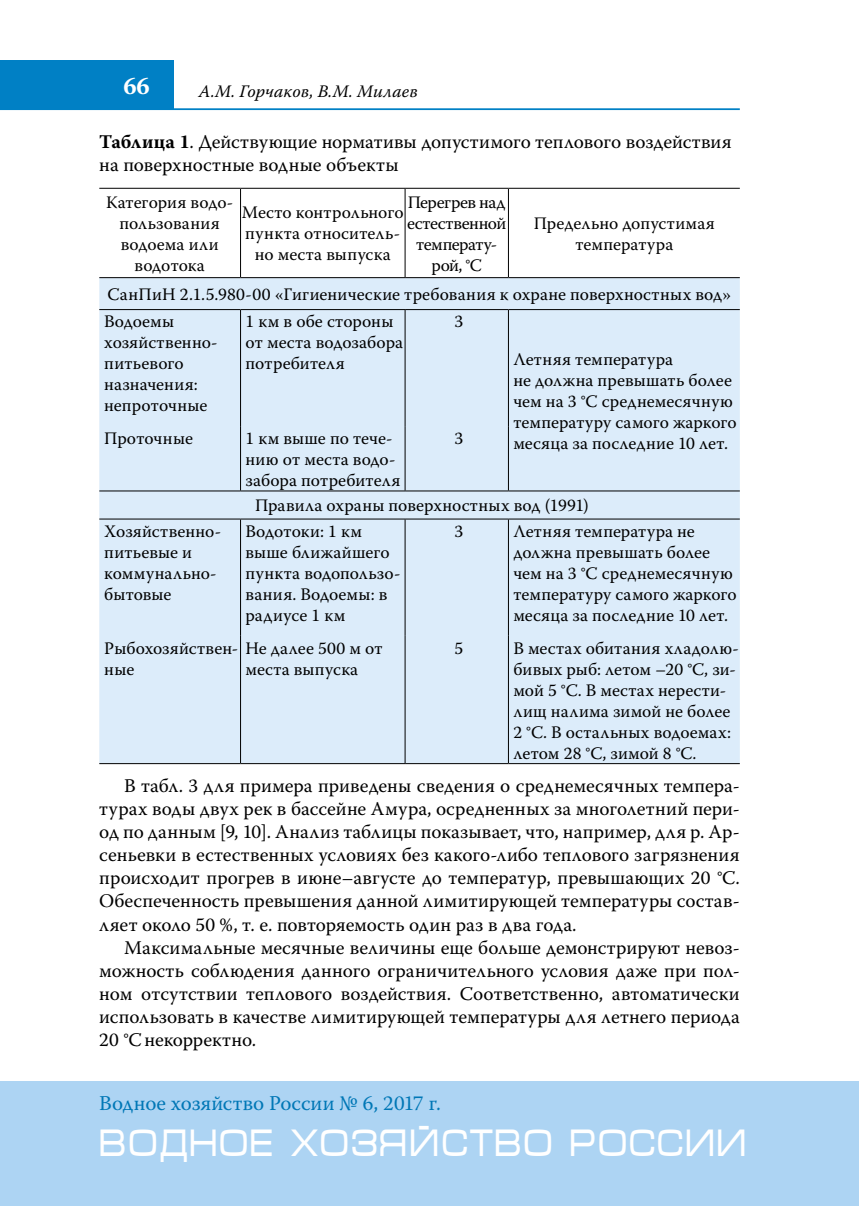
<style>
.page{position:relative;width:859px;height:1206px;background:#fff}
.page>*{position:absolute;margin:0;border:0;box-sizing:border-box;transform-origin:0 0}
.t1{font:38.5px "Micra";color:#fff;scale:.81 1}
.t2{font:700 24.5px "Warnock Pro";color:#fff}
.t3{font:21px "Warnock Pro";color:#0077b6}
.t4{font:19.25px/23.1px "Warnock Pro";letter-spacing:-.005em;color:#000;text-align:justify}
.t5{font:17.5px/21px "Warnock Pro";letter-spacing:.005em;color:#000}
.t6{font:17.5px/21px "Warnock Pro";letter-spacing:-.025em;color:#000;text-align:center}
.t7{font:italic 17.5px "Warnock Pro";letter-spacing:.005em;color:#000}
.s1{font-weight:700}
</style>
<div class="page">
<hr style="left:0;top:108px;width:739px;height:2px;background:#0080c5">
<div style="left:0;top:60px;width:174px;height:50px;background:#0080c5"></div>
<div style="left:0;top:1081px;width:858px;height:124px;background:#add4f3"></div>
<div style="left:99px;top:278px;width:640px;height:485px;background:#dcecfa"></div>
<hr style="left:99px;top:188px;width:141px;height:1px;background:#000">
<hr style="left:240px;top:188px;width:165px;height:1px;background:#000">
<hr style="left:405px;top:188px;width:103px;height:1px;background:#000">
<hr style="left:508px;top:188px;width:231px;height:1px;background:#000">
<hr style="left:99px;top:277px;width:141px;height:1px;background:#000">
<hr style="left:240px;top:277px;width:165px;height:1px;background:#000">
<hr style="left:405px;top:277px;width:103px;height:1px;background:#000">
<hr style="left:508px;top:277px;width:231px;height:1px;background:#000">
<hr style="left:99px;top:309px;width:141px;height:1px;background:#000">
<hr style="left:240px;top:309px;width:165px;height:1px;background:#000">
<hr style="left:405px;top:309px;width:103px;height:1px;background:#000">
<hr style="left:508px;top:309px;width:231px;height:1px;background:#000">
<hr style="left:99px;top:490px;width:141px;height:1px;background:#000">
<hr style="left:240px;top:490px;width:165px;height:1px;background:#000">
<hr style="left:405px;top:490px;width:103px;height:1px;background:#000">
<hr style="left:508px;top:490px;width:231px;height:1px;background:#000">
<hr style="left:99px;top:518px;width:141px;height:1px;background:#000">
<hr style="left:240px;top:518px;width:165px;height:1px;background:#000">
<hr style="left:405px;top:518px;width:103px;height:1px;background:#000">
<hr style="left:508px;top:518px;width:231px;height:1px;background:#000">
<hr style="left:99px;top:763px;width:141px;height:1px;background:#000">
<hr style="left:240px;top:763px;width:165px;height:1px;background:#000">
<hr style="left:405px;top:763px;width:103px;height:1px;background:#000">
<hr style="left:508px;top:763px;width:231px;height:1px;background:#000">
<hr style="left:240px;top:189px;width:1px;height:88px;background:#000">
<hr style="left:404px;top:189px;width:1px;height:88px;background:#000">
<hr style="left:508px;top:189px;width:1px;height:88px;background:#000">
<hr style="left:240px;top:310px;width:1px;height:116px;background:#000">
<hr style="left:404px;top:310px;width:1px;height:116px;background:#000">
<hr style="left:508px;top:310px;width:1px;height:116px;background:#000">
<hr style="left:240px;top:426px;width:1px;height:64px;background:#000">
<hr style="left:404px;top:426px;width:1px;height:64px;background:#000">
<hr style="left:508px;top:426px;width:1px;height:64px;background:#000">
<hr style="left:240px;top:519px;width:1px;height:116px;background:#000">
<hr style="left:404px;top:519px;width:1px;height:116px;background:#000">
<hr style="left:508px;top:519px;width:1px;height:116px;background:#000">
<hr style="left:240px;top:635px;width:1px;height:128px;background:#000">
<hr style="left:404px;top:635px;width:1px;height:128px;background:#000">
<hr style="left:508px;top:635px;width:1px;height:128px;background:#000">
<h2 class="t2" style="left:123px;top:71px;width:28px">66</h2>
<p class="t7" style="left:199px;top:81px;width:221px">А.М. Горчаков, В.М. Милаев</p>
<p class="t4" style="left:99px;top:130px;width:633px"><span class="s1">Таблица 1</span>. Действующие нормативы допустимого теплового воздействия на поверхностные водные объекты</p>
<p class="t5" style="left:106px;top:191px;width:128px;text-align:center">Категория водо&shy;пользования водоема или водотока</p>
<p class="t5" style="left:242px;top:202px;width:163px;text-align:center">Место контрольного пункта относитель&shy;но места выпуска</p>
<p class="t6" style="left:407px;top:191px;width:101px">Перегрев над естественной температу&shy;рой, °С</p>
<p class="t5" style="left:533px;top:212px;width:183px;text-align:center">Предельно допустимая температура</p>
<p class="t5" style="left:104px;top:280px;width:628px;line-height:27.3px">СанПиН 2.1.5.980-00 «Гигиенические требования к охране поверхностных вод»<br>Водоемы</p>
<p class="t5" style="left:104px;top:332px;width:115px">хозяйственно&shy;питьевого назначения: непроточные</p>
<p class="t5" style="left:245px;top:311px;width:159px">1 км в обе стороны от места водозабора потребителя</p>
<p class="t5" style="left:454px;top:311px;width:10px">3</p>
<p class="t5" style="left:513px;top:348px;width:225px">Летняя температура<br>не должна превышать более чем на 3 °С среднемесячную температуру самого жаркого</p>
<p class="t5" style="left:104px;top:427px;width:90px">Проточные</p>
<p class="t5" style="left:513px;top:432px;width:216px">месяца за последние 10 лет.</p>
<p class="t5" style="left:245px;top:427px;width:156px">1 км выше по тече&shy;нию от места водо&shy;забора потребителя</p>
<p class="t5" style="left:454px;top:427px;width:10px">3</p>
<p class="t5" style="left:255px;top:495px;width:335px">Правила охраны поверхностных вод (1991)</p>
<p class="t5" style="left:104px;top:520px;width:118px">Хозяйственно&shy;питьевые и коммунально&shy;бытовые</p>
<p class="t5" style="left:245px;top:520px;width:156px">Водотоки: 1 км выше ближайшего пункта водопользо&shy;вания. Водоемы: в радиусе 1 км</p>
<p class="t5" style="left:454px;top:520px;width:10px">3</p>
<p class="t5" style="left:513px;top:520px;width:225px">Летняя температура не должна превышать более чем на 3 °С среднемесячную температуру самого жаркого месяца за последние 10 лет.</p>
<p class="t5" style="left:104px;top:637px;width:280px">Рыбохозяйствен- Не далее 500 м от ные</p>
<p class="t5" style="left:454px;top:637px;width:10px">5</p>
<p class="t5" style="left:513px;top:637px;width:227px">В местах обитания хладолю&shy;бивых рыб: летом –20 °С, зи&shy;мой 5 °С. В местах нерести&shy;лищ налима зимой не более<br>2 °С. В остальных водоемах: летом 28 °С, зимой 8 °С.</p>
<p class="t4" style="left:99px;top:773px;width:641px;text-indent:25px">В табл. 3 для примера приведены сведения о среднемесячных темпера&shy;турах воды двух рек в бассейне Амура, осредненных за многолетний пери&shy;од по данным [9, 10]. Анализ таблицы показывает, что, например, для р. Ар&shy;сеньевки в естественных условиях без какого-либо теплового загрязнения происходит прогрев в июне–августе до температур, превышающих 20 °С.<br>Обеспеченность превышения данной лимитирующей температуры состав&shy;ляет около 50 %, т. е. повторяемость один раз в два года.</p>
<p class="t4" style="left:99px;top:935px;width:641px;text-indent:25px">Максимальные месячные величины еще больше демонстрируют невоз&shy;можность соблюдения данного ограничительного условия даже при пол&shy;ном отсутствии теплового воздействия. Соответственно, автоматически использовать в качестве лимитирующей температуры для летнего периода 20 °Снекорректно.</p>
<p class="t5" style="left:245px;top:658px;width:114px">места выпуска</p>
<p class="t3" style="left:99px;top:1090px;width:343px">Водное хозяйство России № 6, 2017 г.</p>
<h1 class="t1" style="left:99px;top:1122px;width:801px">ВОДНОЕ ХОЗЯЙСТВО РОССИИ</h1>
</div>
